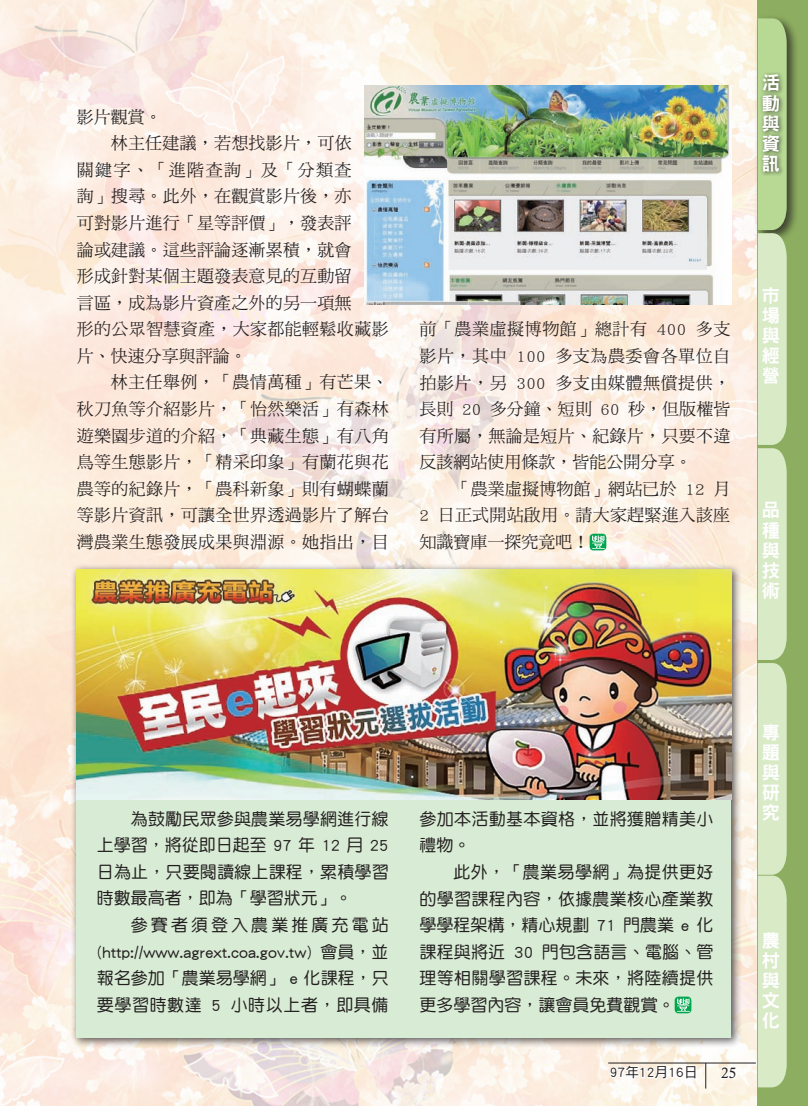
<style>
.page{position:relative;width:808px;height:1106px;background:#fff}
.page>*{position:absolute;margin:0;border:0;box-sizing:border-box;transform-origin:0 0}
.段落樣式3{font:18.15px/20.1px "DF Hei Std W9";color:#fff;text-align:justify}
.內文{font:16.95px/26.5px "DF Ming Std W5";letter-spacing:.01em;color:#231f20;text-align:justify}
.內文-2{font:16.95px/26.5px "DF Yuan Std W5";letter-spacing:.01em;color:#231f20;text-align:justify}
.t1{font:15px "Calisto";color:#231f20}
.正常{font:13.95px "DF Hei Std W5";color:#231f20}
</style>
<div class="page">
<img style="left:0;top:0;width:757px;height:1106px">
<div style="left:70px;top:563px;width:672px;height:485px;background:#231f20;opacity:.75"></div>
<div style="left:77px;top:570px;width:654px;height:467px;background:#d8ebd4"></div>
<div style="left:590px;top:533px;width:16px;height:17px;background:#00a54f;border-radius:4px"></div>
<svg style="left:592px;top:535px;width:13px;height:14px"></svg>
<svg style="left:675px;top:996px;width:16px;height:17px"></svg>
<svg style="left:677px;top:998px;width:13px;height:13px"></svg>
<div style="left:758px;top:0;width:50px;height:1106px;background:#8dae60"></div>
<div style="left:754px;top:14px;width:45px;height:228px;background:#231f20;opacity:.75"></div>
<svg style="left:758px;top:18px;width:29px;height:1069px;background:#d1e4bb"></svg>
<div style="left:759px;top:71px;width:26px;height:105px;background:#231f20;opacity:.75"></div>
<svg style="left:608px;top:1053px;width:90px;height:30px"></svg>
<svg style="left:718px;top:1064px;width:20px;height:16px"></svg>
<hr style="left:608px;top:1062px;width:148px;height:1px;background:#231f20">
<svg style="left:705px;top:1063px;width:1px;height:25px"></svg>
<img style="left:364px;top:85px;width:367px;height:219px">
<img style="left:77px;top:569px;width:654px;height:230px">
<p class="內文" style="left:77px;top:103px;width:87px">影片觀賞。</p>
<p class="內文" style="left:77px;top:130px;width:313px;text-align:left;text-indent:34px">林主任建議，若想找影片，可依<br>關鍵字、「進階查詢」及「分類查<br>詢」搜尋。此外，在觀賞影片後，亦<br>可對影片進行「星等評價」，發表評<br>論或建議。這些評論逐漸累積，就會<br>形成針對某個主題發表意見的互動留<br>言區，成為影片資產之外的另一項無<br>形的公眾智慧資產，大家都能輕鬆收藏影片、快速分享與評論。</p>
<p class="內文" style="left:77px;top:369px;width:313px;text-indent:34px">林主任舉例，「農情萬種」有芒果、秋刀魚等介紹影片，「怡然樂活」有森林遊樂園步道的介紹，「典藏生態」有八角鳥等生態影片，「精采印象」有蘭花與花農等的紀錄片，「農科新象」則有蝴蝶蘭等影片資訊，可讓全世界透過影片了解台灣農業生態發展成果與淵源。她指出，目</p>
<p class="內文" style="left:419px;top:316px;width:312px">前「農業虛擬博物館」總計有 400 多支影片，其中 100 多支為農委會各單位自拍影片，另 300 多支由媒體無償提供，長則 20 多分鐘、短則 60 秒，但版權皆有所屬，無論是短片、紀錄片，只要不違反該網站使用條款，皆能公開分享。</p>
<p class="內文" style="left:419px;top:475px;width:312px;text-indent:34px">「農業虛擬博物館」網站已於 12 月2 日正式開站啟用。請大家趕緊進入該座知識寶庫一探究竟吧！</p>
<p class="段落樣式3" style="left:762px;top:73px;width:19px">活動與資訊</p>
<p class="段落樣式3" style="left:762px;top:285px;width:19px">市場與經營</p>
<p class="段落樣式3" style="left:762px;top:499px;width:19px">品種與技術</p>
<p class="內文-2" style="left:97px;top:805px;width:293px;text-indent:34px">為鼓勵民眾參與農業易學網進行線上學習，將從即日起至 97 年 12 月 25日為止，只要閱讀線上課程，累積學習時數最高者，即為「學習狀元」。</p>
<p class="內文-2" style="left:97px;top:911px;width:293px;text-indent:34px">參賽者須登入農業推廣充電站(http://www.agrext.coa.gov.tw) 會員，並報名參加「農業易學網」 e 化課程，只要學習時數達 5 小時以上者，即具備</p>
<p class="內文-2" style="left:419px;top:805px;width:295px">參加本活動基本資格，並將獲贈精美小禮物。</p>
<p class="內文-2" style="left:419px;top:858px;width:295px;text-indent:34px">此外，「農業易學網」為提供更好的學習課程內容，依據農業核心產業教學學程架構，精心規劃 71 門農業 e 化課程與將近 30 門包含語言、電腦、管理等相關學習課程。未來，將陸續提供更多學習內容，讓會員免費觀賞。</p>
<p class="正常" style="left:610px;top:1064px;width:89px">97年12月16日</p>
<p class="t1" style="left:721px;top:1064px;width:17px">25</p>
<p class="段落樣式3" style="left:762px;top:722px;width:19px">專題與研究</p>
<p class="段落樣式3" style="left:762px;top:929px;width:19px">農村與文化</p>
</div>
